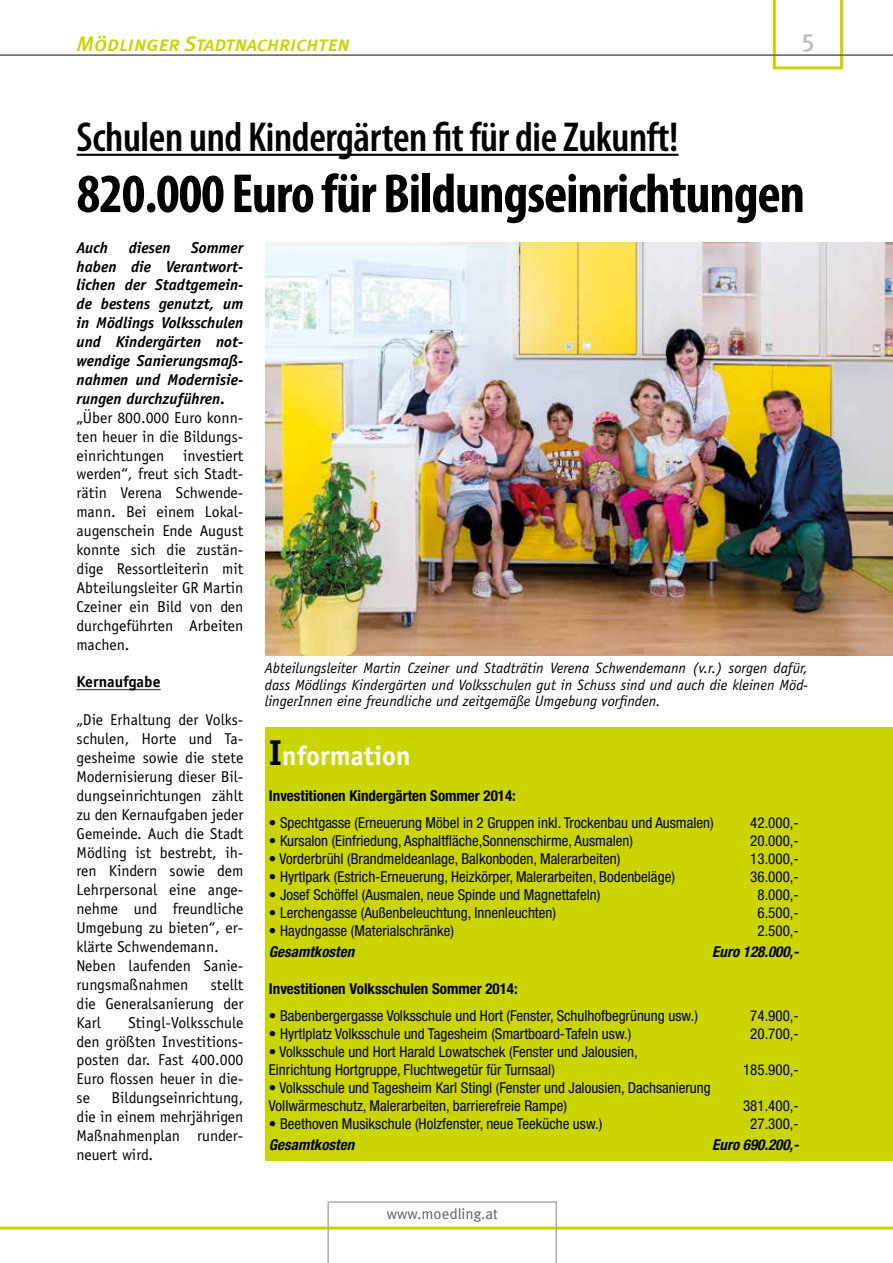
<style>
.page{position:relative;width:893px;height:1263px;background:#fff}
.page>*{position:absolute;margin:0;border:0;box-sizing:border-box;transform-origin:0 0}
.t1{font:700 condensed 55.5px "Myriad Pro";letter-spacing:-.02em;color:#000}
.t2{font:600 condensed 42px "Myriad Pro";letter-spacing:-.01em;color:#000}
.t3{font:700 27px "Officina Sans";color:#fff}
.t4{font:25.5px "Meta Medium LF";color:#bdbdbd}
.t5{font:21px "Meta Medium Italic Caps";letter-spacing:-.01em;color:#cad400}
.t6{font:15.75px/18.9px "Officina Sans";color:#000;text-align:justify}
.t7{font:italic 700 15.75px/18.9px "Officina Sans";color:#000;text-align:justify}
.t8{font:700 15.75px "Officina Sans";color:#000}
.t9{font:condensed 15px/18px "Helvetica Neue LT Std";color:#000}
.t10{font:italic 15px/16.5px "Officina Sans";color:#000;text-align:justify}
.t11{font:700 condensed 15px "Helvetica Neue LT Std";color:#000}
.t12{font:italic 700 condensed 15px "Helvetica Neue LT Std";color:#000}
.t13{font:15px "Meta Normal";color:#5f5e5e}
.s1{font-size:36px;color:#000}
</style>
<div class="page">
<svg style="left:773px;top:0;width:70px;height:69px"></svg>
<hr style="left:0;top:54px;width:893px;height:2px;background:#5f5e5e">
<hr style="left:0;top:1226px;width:893px;height:3px;background:#cad400">
<svg style="left:327px;top:1201px;width:230px;height:62px"></svg>
<hr style="left:77px;top:154px;width:601px;height:2px;background:#000">
<img style="left:266px;top:242px;width:627px;height:413px">
<div style="left:266px;top:727px;width:627px;height:434px;background:#cad400"></div>
<hr style="left:77px;top:689px;width:84px;height:1px;background:#575756">
<hr style="left:77px;top:690px;width:84px;height:1px;background:#575756">
<h3 class="t5" style="left:77px;top:31px;width:275px">Mödlinger Stadtnachrichten</h3>
<h3 class="t4" style="left:801px;top:27px;width:16px">5</h3>
<h2 class="t2" style="left:77px;top:114px;width:603px">Schulen und Kindergärten fit für die Zukunft!</h2>
<h1 class="t1" style="left:77px;top:159px;width:730px">820.000 Euro für Bildungseinrichtungen</h1>
<p class="t7" style="left:77px;top:238px;width:33px">Auch</p>
<p class="t7" style="left:129px;top:238px;width:43px">diesen</p>
<p class="t7" style="left:77px;top:238px;width:168px;text-indent:115px">Sommer haben die Verantwort&shy;lichen der Stadtgemein&shy;de bestens genutzt, um in Mödlings Volksschulen und Kindergärten not&shy;wendige Sanierungsmaß&shy;nahmen und Modernisie&shy;rungen durchzuführen.</p>
<p class="t6" style="left:77px;top:408px;width:168px">„Über 800.000 Euro konn&shy;ten heuer in die Bildungs&shy;einrichtungen investiert werden“, freut sich Stadt&shy;rätin Verena Schwende&shy;mann. Bei einem Lokal&shy;augenschein Ende August konnte sich die zustän&shy;dige Ressortleiterin mit Abteilungsleiter GR Martin Czeiner ein Bild von den durchgeführten Arbeiten machen.</p>
<p class="t8" style="left:77px;top:672px;width:85px">Kernaufgabe</p>
<p class="t6" style="left:77px;top:710px;width:168px;text-align:left">„Die Erhaltung der Volks&shy;schulen, Horte und Ta&shy;gesheime sowie die stete<br>Modernisierung dieser Bil&shy;dungseinrichtungen zählt zu den Kernaufgaben jeder<br>Gemeinde. Auch die Stadt<br>Mödling ist bestrebt, ih&shy;ren Kindern sowie dem<br>Lehrpersonal eine ange&shy;nehme und freundliche<br>Umgebung zu bieten“, er&shy;klärte Schwendemann.<br>Neben laufenden Sanie&shy;rungsmaßnahmen</p>
<p class="t6" style="left:77px;top:975px;width:168px;text-indent:134px">stellt die Generalsanierung der Karl</p>
<p class="t6" style="left:77px;top:1013px;width:168px;text-indent:52px">Stingl-Volksschule den größten Investitions&shy;posten dar. Fast 400.000<br>Euro flossen heuer in die&shy;se</p>
<p class="t6" style="left:77px;top:1088px;width:168px;text-indent:35px">Bildungseinrichtung, die in einem mehrjährigen Maßnahmenplan runder&shy;neuert wird.</p>
<p class="t10" style="left:265px;top:660px;width:545px">Abteilungsleiter Martin Czeiner und Stadträtin Verena Schwendemann (v.r.) sorgen dafür, dass Mödlings Kindergärten und Volksschulen gut in Schuss sind und auch die kleinen Möd&shy;lingerInnen eine freundliche und zeitgemäße Umgebung vorfinden.</p>
<h3 class="t3" style="left:269px;top:739px;width:143px"><span class="s1">I</span>nformation</h3>
<p class="t11" style="left:269px;top:787px;width:248px">Investitionen Kindergärten Sommer 2014:</p>
<p class="t9" style="left:269px;top:814px;width:446px">• Spechtgasse (Erneuerung Möbel in 2 Gruppen inkl. Trockenbau und Ausmalen)</p>
<p class="t9" style="left:750px;top:814px;width:50px">42.000,-</p>
<p class="t9" style="left:269px;top:832px;width:365px">• Kursalon (Einfriedung, Asphaltfläche,Sonnenschirme, Ausmalen)</p>
<p class="t9" style="left:750px;top:832px;width:50px">20.000,-</p>
<p class="t9" style="left:269px;top:850px;width:353px">• Vorderbrühl (Brandmeldeanlage, Balkonboden, Malerarbeiten)</p>
<p class="t9" style="left:750px;top:850px;width:50px">13.000,-</p>
<p class="t9" style="left:269px;top:868px;width:408px">• Hyrtlpark (Estrich-Erneuerung, Heizkörper, Malerarbeiten, Bodenbeläge)</p>
<p class="t9" style="left:750px;top:868px;width:50px">36.000,-</p>
<p class="t9" style="left:269px;top:886px;width:333px">• Josef Schöffel (Ausmalen, neue Spinde und Magnettafeln)</p>
<p class="t9" style="left:757px;top:886px;width:43px">8.000,-</p>
<p class="t9" style="left:269px;top:904px;width:289px">• Lerchengasse (Außenbeleuchtung, Innenleuchten)</p>
<p class="t9" style="left:757px;top:904px;width:43px">6.500,-</p>
<p class="t9" style="left:269px;top:922px;width:187px">• Haydngasse (Materialschränke)</p>
<p class="t9" style="left:757px;top:922px;width:43px">2.500,-</p>
<p class="t12" style="left:269px;top:943px;width:87px">Gesamtkosten</p>
<p class="t12" style="left:712px;top:943px;width:88px">Euro 128.000,-</p>
<p class="t11" style="left:269px;top:979px;width:250px">Investitionen Volksschulen Sommer 2014:</p>
<p class="t9" style="left:269px;top:1006px;width:430px">• Babenbergergasse Volksschule und Hort (Fenster, Schulhofbegrünung usw.)</p>
<p class="t9" style="left:750px;top:1006px;width:50px">74.900,-</p>
<p class="t9" style="left:269px;top:1024px;width:364px">• Hyrtlplatz Volksschule und Tagesheim (Smartboard-Tafeln usw.)</p>
<p class="t9" style="left:750px;top:1024px;width:50px">20.700,-</p>
<p class="t9" style="left:269px;top:1042px;width:370px">• Volksschule und Hort Harald Lowatschek (Fenster und Jalousien,<br>Einrichtung Hortgruppe, Fluchtwegetür für Turnsaal)</p>
<p class="t9" style="left:743px;top:1060px;width:57px">185.900,-</p>
<p class="t9" style="left:269px;top:1078px;width:443px">• Volksschule und Tagesheim Karl Stingl (Fenster und Jalousien, Dachsanierung<br>Vollwärmeschutz, Malerarbeiten, barrierefreie Rampe)</p>
<p class="t9" style="left:743px;top:1096px;width:57px">381.400,-</p>
<p class="t9" style="left:269px;top:1114px;width:335px">• Beethoven Musikschule (Holzfenster, neue Teeküche usw.)</p>
<p class="t9" style="left:750px;top:1114px;width:50px">27.300,-</p>
<p class="t12" style="left:269px;top:1135px;width:87px">Gesamtkosten</p>
<p class="t12" style="left:712px;top:1135px;width:88px">Euro 690.200,-</p>
<p class="t13" style="left:387px;top:1205px;width:112px">www.moedling.at</p>
</div>
